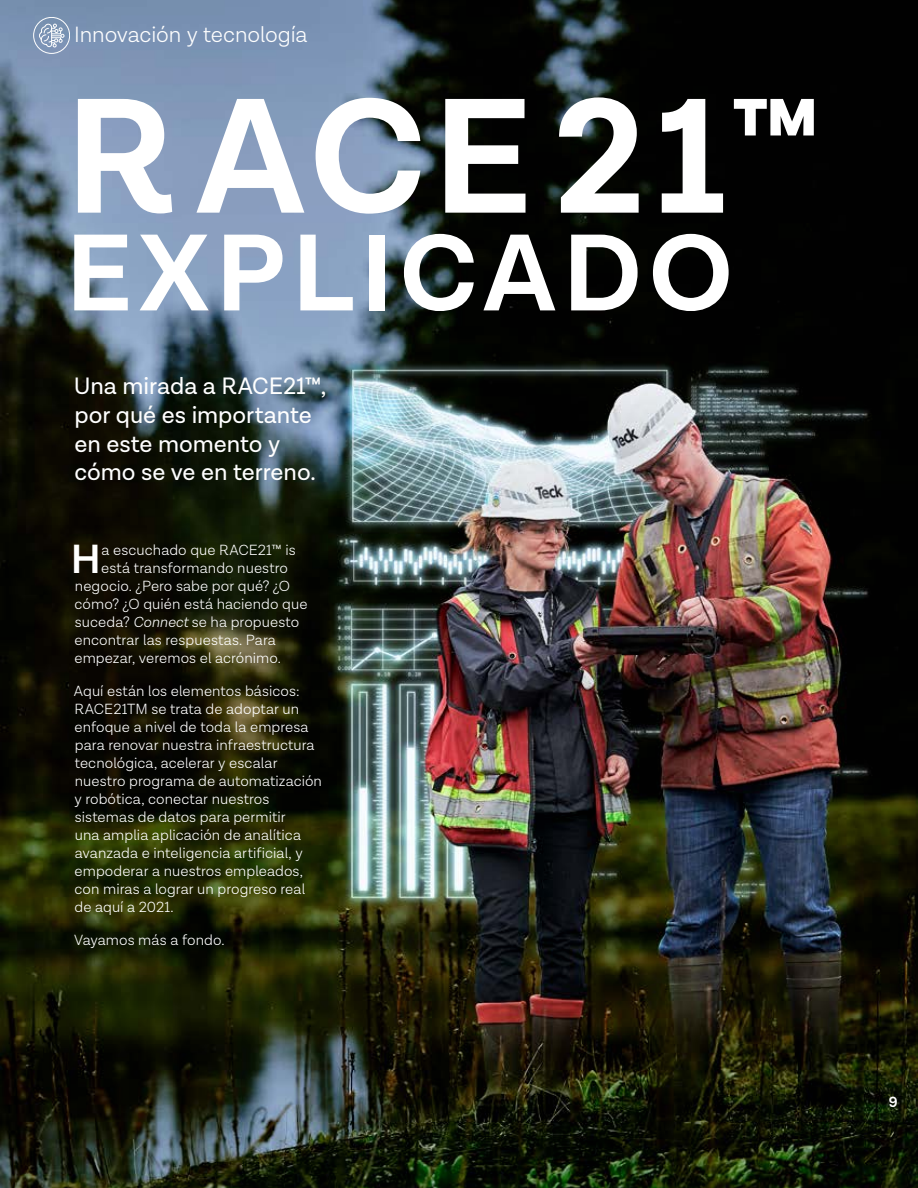
<style>
.page{position:relative;width:918px;height:1188px;background:#fff}
.page>*{position:absolute;margin:0;border:0;box-sizing:border-box;transform-origin:0 0}
.t1{font:600 41.25px "Lota Grotesque";color:#fff}
.t2{font:24px/28.8px "Lota Grotesque";color:#fff}
.t3{font:300 22.5px "Lota Grotesque";letter-spacing:-.005em;color:#fff}
.t4{font:300 15px/18px "Lota Grotesque";letter-spacing:.005em;color:#fff}
.t5{font:600 15px "Lota Grotesque";color:#fff}
.s1{font-style:italic}
</style>
<div class="page">
<img style="left:0;top:0;width:918px;height:1188px">
<div style="left:33px;top:17px;width:37px;height:37px;border:1px solid #fff;border-radius:50%"></div>
<svg style="left:39px;top:23px;width:25px;height:24px"></svg>
<svg style="left:78px;top:99px;width:94px;height:114px"></svg>
<svg style="left:196px;top:99px;width:108px;height:114px"></svg>
<svg style="left:316px;top:98px;width:104px;height:116px"></svg>
<svg style="left:445px;top:99px;width:81px;height:114px"></svg>
<svg style="left:559px;top:97px;width:80px;height:116px"></svg>
<svg style="left:662px;top:99px;width:61px;height:114px"></svg>
<svg style="left:734px;top:99px;width:80px;height:36px"></svg>
<svg style="left:74px;top:235px;width:54px;height:75px"></svg>
<svg style="left:140px;top:235px;width:69px;height:75px"></svg>
<svg style="left:224px;top:235px;width:59px;height:75px"></svg>
<svg style="left:300px;top:235px;width:53px;height:75px"></svg>
<div style="left:369px;top:235px;width:15px;height:75px;background:#fff"></div>
<svg style="left:404px;top:234px;width:70px;height:77px"></svg>
<svg style="left:483px;top:235px;width:72px;height:75px"></svg>
<svg style="left:571px;top:235px;width:67px;height:75px"></svg>
<svg style="left:653px;top:234px;width:76px;height:77px"></svg>
<h3 class="t3" style="left:74px;top:22px;width:235px">Innovación y tecnología</h3>
<h2 class="t2" style="left:74px;top:372px;width:254px">Una mirada a RACE21™, por qué es importante en este momento y cómo se ve en terreno.</h2>
<h1 class="t1" style="left:71px;top:536px;width:32px">H</h1>
<p class="t4" style="left:102px;top:541px;width:196px">a escuchado que RACE21™ is</p>
<p class="t4" style="left:101px;top:559px;width:188px">está transformando nuestro</p>
<p class="t4" style="left:75px;top:577px;width:217px">negocio. ¿Pero sabe por qué? ¿O</p>
<p class="t4" style="left:75px;top:595px;width:234px">cómo? ¿O quién está haciendo que</p>
<p class="t4" style="left:75px;top:613px;width:226px">suceda? <span class="s1">Connect</span> se ha propuesto</p>
<p class="t4" style="left:75px;top:631px;width:203px">encontrar las respuestas. Para</p>
<p class="t4" style="left:75px;top:649px;width:208px">empezar, veremos el acrónimo.</p>
<p class="t4" style="left:74px;top:682px;width:250px">Aquí están los elementos básicos:<br>RACE21TM se trata de adoptar un enfoque a nivel de toda la empresa para renovar nuestra infraestructura tecnológica, acelerar y escalar nuestro programa de automatización y robótica, conectar nuestros sistemas de datos para permitir<br>una amplia aplicación de analítica avanzada e inteligencia artificial, y empoderar a nuestros empleados, con miras a lograr un progreso real de aquí a 2021.</p>
<p class="t4" style="left:74px;top:931px;width:152px">Vayamos más a fondo.</p>
<p class="t5" style="left:889px;top:1093px;width:10px">9</p>
</div>
